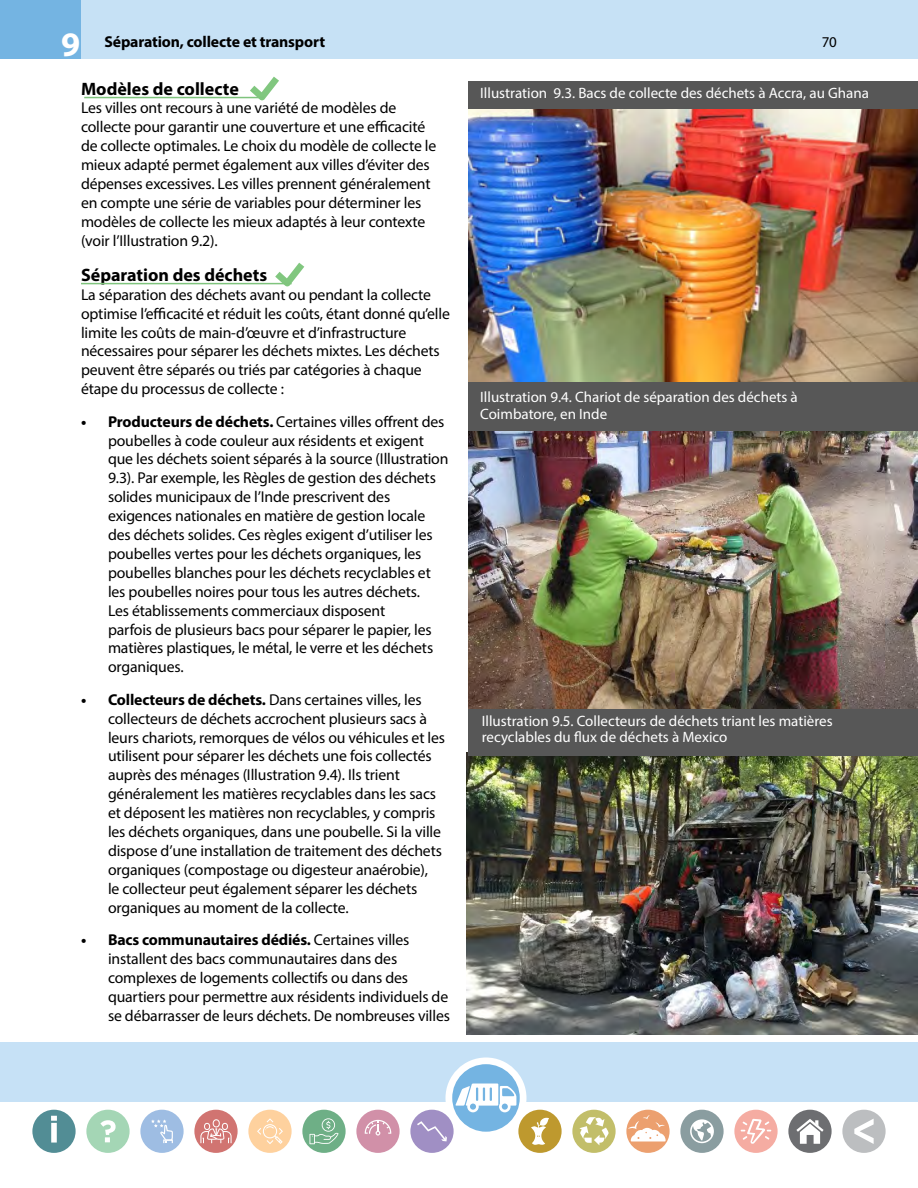
<style>
.page{position:relative;width:918px;height:1188px;background:#fff}
.page>*{position:absolute;margin:0;border:0;box-sizing:border-box;transform-origin:0 0}
.Header3{font:700 18px "Myriad Pro";color:#000}
.Body1{font:15.75px/18.9px "Myriad Pro";letter-spacing:-.01em;color:#000}
.t1{font:700 15.75px "Myriad Pro";letter-spacing:-.01em;color:#000}
.Exhibit{font:15px/16.5px "Myriad Pro";color:#fff}
.t2{font:15px "Myriad Pro";color:#000}
.s1{font-size:34.5px;color:#fff}
.s2{font-weight:700}
</style>
<div class="page">
<div style="left:0;top:1043px;width:918px;height:59px;background:#c6e1f6"></div>
<div style="left:410px;top:1110px;width:44px;height:43px;background:#a08fc4;border-radius:50%"></div>
<svg style="left:417px;top:1121px;width:30px;height:20px"></svg>
<div style="left:356px;top:1110px;width:44px;height:43px;background:#d190a8;border-radius:50%"></div>
<svg style="left:365px;top:1120px;width:26px;height:16px"></svg>
<div style="left:248px;top:1110px;width:44px;height:43px;background:#fed19e;border-radius:50%"></div>
<svg style="left:257px;top:1118px;width:26px;height:26px"></svg>
<div style="left:194px;top:1110px;width:44px;height:43px;background:#d17471;border-radius:50%"></div>
<svg style="left:200px;top:1119px;width:32px;height:24px"></svg>
<div style="left:680px;top:1110px;width:44px;height:43px;background:#8a9da0;border-radius:50%"></div>
<svg style="left:690px;top:1119px;width:24px;height:24px"></svg>
<div style="left:302px;top:1110px;width:44px;height:43px;background:#6eaf86;border-radius:50%"></div>
<svg style="left:309px;top:1118px;width:30px;height:26px"></svg>
<div style="left:626px;top:1110px;width:44px;height:43px;background:#eca06f;border-radius:50%"></div>
<svg style="left:628px;top:1115px;width:38px;height:27px"></svg>
<div style="left:734px;top:1110px;width:44px;height:43px;background:#f5aca2;border-radius:50%"></div>
<svg style="left:741px;top:1119px;width:30px;height:25px"></svg>
<div style="left:518px;top:1110px;width:44px;height:43px;background:#be992e;border-radius:50%"></div>
<svg style="left:531px;top:1118px;width:18px;height:27px"></svg>
<div style="left:572px;top:1110px;width:44px;height:43px;background:#c2be69;border-radius:50%"></div>
<svg style="left:579px;top:1117px;width:30px;height:28px"></svg>
<div style="left:140px;top:1110px;width:44px;height:43px;background:#9ebde3;border-radius:50%"></div>
<svg style="left:151px;top:1119px;width:22px;height:24px"></svg>
<div style="left:86px;top:1110px;width:44px;height:43px;background:#a4d6b5;border-radius:50%"></div>
<svg style="left:100px;top:1120px;width:16px;height:22px"></svg>
<div style="left:842px;top:1110px;width:44px;height:43px;background:#bcbec0;border-radius:50%"></div>
<svg style="left:854px;top:1119px;width:20px;height:25px"></svg>
<div style="left:788px;top:1110px;width:44px;height:43px;background:#6d6e71;border-radius:50%"></div>
<svg style="left:796px;top:1119px;width:28px;height:25px"></svg>
<div style="left:32px;top:1110px;width:44px;height:43px;background:#528d95;border-radius:50%"></div>
<svg style="left:51px;top:1116px;width:6px;height:27px"></svg>
<div style="left:445px;top:1058px;width:81px;height:80px;background:#fff;border-radius:50%"></div>
<div style="left:452px;top:1064px;width:68px;height:68px;background:#74b4e2;border-radius:50%"></div>
<svg style="left:455px;top:1084px;width:61px;height:28px"></svg>
<div style="left:81px;top:0;width:837px;height:58px;background:#c6e1f5"></div>
<div style="left:0;top:0;width:81px;height:58px;background:#74b4e2"></div>
<svg style="left:250px;top:77px;width:29px;height:23px"></svg>
<svg style="left:275px;top:263px;width:29px;height:23px"></svg>
<img style="left:468px;top:431px;width:449px;height:278px">
<img style="left:468px;top:109px;width:450px;height:273px">
<div style="left:468px;top:81px;width:450px;height:28px;background:#575757"></div>
<div style="left:468px;top:382px;width:450px;height:49px;background:#575757"></div>
<img style="left:466px;top:753px;width:451px;height:282px">
<div style="left:468px;top:709px;width:450px;height:46px;background:#575757"></div>
<hr style="left:84px;top:97px;width:180px;height:1px;background:#7fc47d">
<hr style="left:81px;top:283px;width:211px;height:1px;background:#7fc47d">
<p class="t1" style="left:61px;top:32px;width:265px"><span class="s1">9</span> Séparation, collecte et transport</p>
<p class="t2" style="left:822px;top:32px;width:17px">70</p>
<h3 class="Header3" style="left:81px;top:77px;width:159px">Modèles de collecte</h3>
<p class="Body1" style="left:81px;top:98px;width:357px">Les villes ont recours à une variété de modèles de collecte pour garantir une couverture et une efficacité de collecte optimales. Le choix du modèle de collecte le mieux adapté permet également aux villes d’éviter des dépenses excessives. Les villes prennent généralement en compte une série de variables pour déterminer les modèles de collecte les mieux adaptés à leur contexte (voir l’Illustration 9.2).</p>
<h3 class="Header3" style="left:81px;top:263px;width:188px">Séparation des déchets</h3>
<p class="Body1" style="left:81px;top:285px;width:370px">La séparation des déchets avant ou pendant la collecte optimise l’efficacité et réduit les coûts, étant donné qu’elle limite les coûts de main-d’œuvre et d’infrastructure nécessaires pour séparer les déchets mixtes. Les déchets peuvent être séparés ou triés par catégories à chaque étape du processus de collecte :</p>
<p class="Body1" style="left:108px;top:412px;width:342px;text-indent:-27px"><span class="s2">• Producteurs de déchets.</span> Certaines villes offrent des poubelles à code couleur aux résidents et exigent que les déchets soient séparés à la source (Illustration 9.3). Par exemple, les Règles de gestion des déchets solides municipaux de l’Inde prescrivent des exigences nationales en matière de gestion locale des déchets solides. Ces règles exigent d’utiliser les poubelles vertes pour les déchets organiques, les poubelles blanches pour les déchets recyclables et les poubelles noires pour tous les autres déchets.<br>Les établissements commerciaux disposent<br>parfois de plusieurs bacs pour séparer le papier, les matières plastiques, le métal, le verre et les déchets organiques.</p>
<p class="Body1" style="left:108px;top:690px;width:339px;text-indent:-27px"><span class="s2">• Collecteurs de déchets.</span> Dans certaines villes, les collecteurs de déchets accrochent plusieurs sacs à leurs chariots, remorques de vélos ou véhicules et les utilisent pour séparer les déchets une fois collectés auprès des ménages (Illustration 9.4). Ils trient généralement les matières recyclables dans les sacs et déposent les matières non recyclables, y compris les déchets organiques, dans une poubelle. Si la ville dispose d’une installation de traitement des déchets organiques (compostage ou digesteur anaérobie),<br>le collecteur peut également séparer les déchets organiques au moment de la collecte.</p>
<p class="Body1" style="left:108px;top:930px;width:344px;text-indent:-27px"><span class="s2">• Bacs communautaires dédiés.</span> Certaines villes installent des bacs communautaires dans des complexes de logements collectifs ou dans des quartiers pour permettre aux résidents individuels de se débarrasser de leurs déchets. De nombreuses villes</p>
<p class="Exhibit" style="left:480px;top:84px;width:390px">Illustration 9.3. Bacs de collecte des déchets à Accra, au Ghana</p>
<p class="Exhibit" style="left:480px;top:389px;width:319px">Illustration 9.4. Chariot de séparation des déchets à<br>Coimbatore, en Inde</p>
<p class="Exhibit" style="left:482px;top:712px;width:352px">Illustration 9.5. Collecteurs de déchets triant les matières recyclables du flux de déchets à Mexico</p>
</div>
